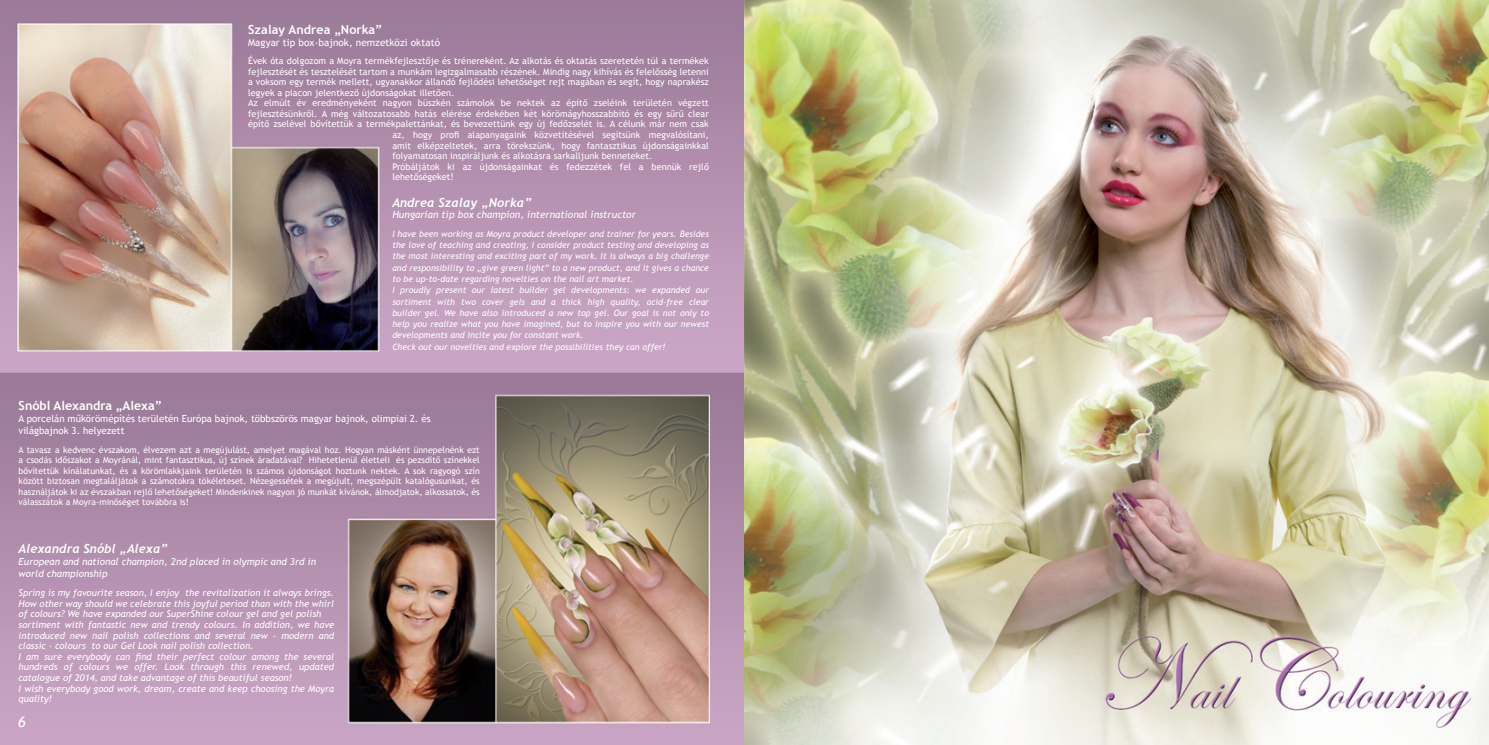
<style>
.page{position:relative;width:1489px;height:745px;background:#fff}
.page>*{position:absolute;margin:0;border:0;box-sizing:border-box;transform-origin:0 0}
.t1{font:italic 15px "Trebuchet MS";color:#fff}
.t2{font:700 12.5px "Trebuchet MS";color:#fff}
.t3{font:italic 700 12.5px "Trebuchet";letter-spacing:.005em;color:#fff}
.t4{font:italic 10px "Trebuchet MS";letter-spacing:.005em;color:#fff}
.t5{font:10px "Trebuchet MS";letter-spacing:.005em;color:#fff}
.t6{font:9.75px/11.8px "Trebuchet MS";color:#fff}
.t7{font:italic 9.75px/11.8px "Trebuchet MS";letter-spacing:.005em;color:#fff}
.t8{font:italic 9.38px/10.6px "Trebuchet MS";letter-spacing:.005em;color:#fff}
.t9{font:9.12px/10.5px "Trebuchet MS";letter-spacing:.005em;color:#fff}
.t10{font:italic 8.75px/11.2px "Trebuchet MS";letter-spacing:.005em;color:#fff}
.t11{font:8.75px/10.5px "Trebuchet MS";color:#fff;text-align:justify}
</style>
<div class="page">
<img style="left:0;top:0;width:1488px;height:744px">
<h2 class="t2" style="left:248px;top:22px;width:136px">Szalay Andrea „Norka”</h2>
<p class="t5" style="left:248px;top:37px;width:193px">Magyar tip box-bajnok, nemzetközi oktató</p>
<p class="t9" style="left:248px;top:56px;width:462px">Évek óta dolgozom a Moyra termékfejlesztője és trénereként. Az alkotás és oktatás szeretetén túl a termékek fejlesztését és tesztelését tartom a munkám legizgalmasabb részének. Mindig nagy kihívás és felelősség letenni a voksom egy termék mellett, ugyanakkor állandó fejlődési lehetőséget rejt magában és segít, hogy naprakész legyek a piacon jelentkező újdonságokat illetően.<br>Az elmúlt év eredményeként nagyon büszkén számolok be nektek az építő zseléink területén végzett fejlesztésünkről. A még változatosabb hatás elérése érdekében két körömágyhosszabbító és egy sűrű clear építő zselével bővítettük a termékpalettánkat, és bevezettünk egy új fedőzselét is. A célunk már nem csak</p>
<p class="t9" style="left:392px;top:129px;width:318px">az, hogy profi alapanyagaink közvetítésével segítsünk megvalósítani, amit elképzeltetek, arra törekszünk, hogy fantasztikus újdonságainkkal folyamatosan inspiráljunk és alkotásra sarkalljunk benneteket.<br>Próbáljátok ki az újdonságainkat és fedezzétek fel a bennük rejlő lehetőségeket!</p>
<h2 class="t3" style="left:392px;top:195px;width:141px">Andrea Szalay „Norka”</h2>
<p class="t4" style="left:392px;top:208px;width:245px">Hungarian tip box champion, international instructor</p>
<p class="t10" style="left:392px;top:228px;width:318px">I have been working as Moyra product developer and trainer for years. Besides the love of teaching and creating, I consider product testing and developing as the most interesting and exciting part of my work. It is always a big challenge and responsibility to „give green light” to a new product, and it gives a chance to be up-to-date regarding novelties on the nail art market.<br>I proudly present our latest builder gel developments: we expanded our sortiment with two cover gels and a thick high quality, acid-free clear builder gel. We have also introduced a new top gel. Our goal is not only to help you realize what you have imagined, but to inspire you with our newest developments and incite you for constant work.<br>Check out our novelties and explore the possibilities they can offer!</p>
<h2 class="t2" style="left:19px;top:397px;width:145px">Snóbl Alexandra „Alexa”</h2>
<p class="t6" style="left:19px;top:412px;width:413px">A porcelán műkörömépítés területén Európa bajnok, többszörös magyar bajnok, olimpiai 2. és világbajnok 3. helyezett</p>
<p class="t11" style="left:19px;top:444px;width:462px">A tavasz a kedvenc évszakom, élvezem azt a megújulást, amelyet magával hoz. Hogyan másként ünnepelnénk ezt a csodás időszakot a Moyránál, mint fantasztikus, új színek áradatával? Hihetetlenül életteli és pezsdítő színekkel bővítettük kínálatunkat, és a körömlakkjaink területén is számos újdonságot hoztunk nektek. A sok ragyogó szín között biztosan megtaláljátok a számotokra tökéleteset. Nézegessétek a megújult, megszépült katalógusunkat, és használjátok ki az évszakban rejlő lehetőségeket! Mindenkinek nagyon jó munkát kívánok, álmodjatok, alkossatok, és válasszátok a Moyra-minőséget továbbra is!</p>
<h2 class="t3" style="left:19px;top:540px;width:151px">Alexandra Snóbl „Alexa”</h2>
<p class="t7" style="left:19px;top:555px;width:299px">European and national champion, 2nd placed in olympic and 3rd in world championship</p>
<p class="t8" style="left:19px;top:587px;width:317px">Spring is my favourite season, I enjoy the revitalization it always brings.<br>How other way should we celebrate this joyful period than with the whirl of colours? We have expanded our SuperShine colour gel and gel polish sortiment with fantastic new and trendy colours. In addition, we have introduced new nail polish collections and several new - modern and classic - colours to our Gel Look nail polish collection.<br>I am sure everybody can find their perfect colour among the several hundreds of colours we offer. Look through this renewed, updated catalogue of 2014, and take advantage of this beautiful season!<br>I wish everybody good work, dream, create and keep choosing the Moyra quality!</p>
<h1 class="t1" style="left:18px;top:712px;width:9px">6</h1>
</div>
